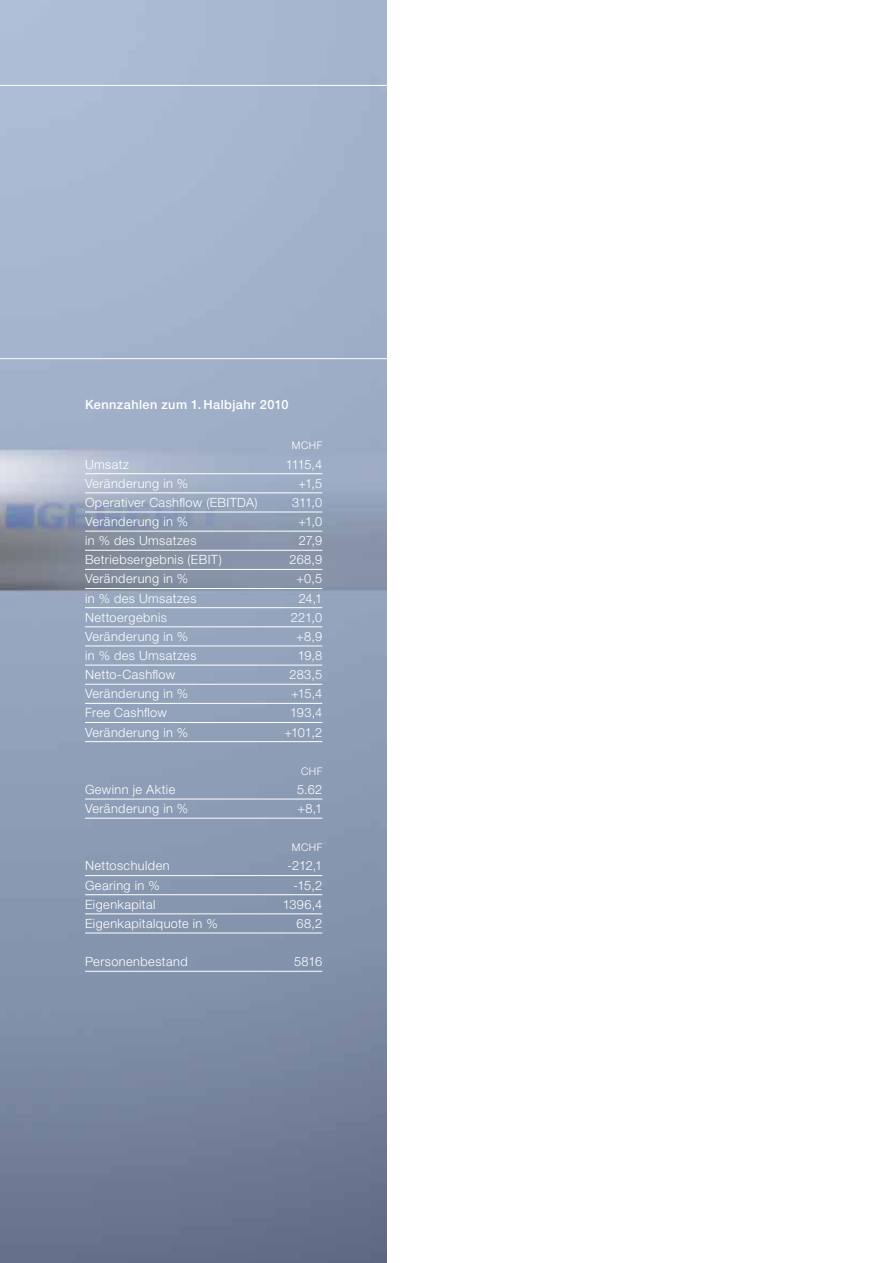
<style>
.page{position:relative;width:893px;height:1263px;background:#fff}
.page>*{position:absolute;margin:0;border:0;box-sizing:border-box;transform-origin:0 0}
.t1{font:300 12.75px "Helvetica Neue LT Pro";letter-spacing:.03em;color:#fff}
.t2{font:500 12.75px "Helvetica Neue LT Pro";letter-spacing:.035em;color:#fff}
.t3{font:300 10.5px "Helvetica Neue LT Pro";letter-spacing:.04em;color:#fff}
</style>
<div class="page">
<img style="left:0;top:0;width:387px;height:1263px">
<hr style="left:0;top:358px;width:387px;height:1px;background:#fff">
<hr style="left:0;top:85px;width:387px;height:1px;background:#fff">
<hr style="left:85px;top:722px;width:177px;height:1px;background:#fff">
<hr style="left:262px;top:722px;width:60px;height:1px;background:#fff">
<hr style="left:85px;top:741px;width:177px;height:1px;background:#fff">
<hr style="left:262px;top:741px;width:60px;height:1px;background:#fff">
<hr style="left:85px;top:971px;width:177px;height:1px;background:#fff">
<hr style="left:262px;top:971px;width:60px;height:1px;background:#fff">
<hr style="left:85px;top:493px;width:177px;height:1px;background:#fff">
<hr style="left:262px;top:493px;width:60px;height:1px;background:#fff">
<hr style="left:85px;top:531px;width:177px;height:1px;background:#fff">
<hr style="left:262px;top:531px;width:60px;height:1px;background:#fff">
<hr style="left:85px;top:588px;width:177px;height:1px;background:#fff">
<hr style="left:262px;top:588px;width:60px;height:1px;background:#fff">
<hr style="left:85px;top:607px;width:177px;height:1px;background:#fff">
<hr style="left:262px;top:607px;width:60px;height:1px;background:#fff">
<hr style="left:85px;top:646px;width:177px;height:1px;background:#fff">
<hr style="left:262px;top:646px;width:60px;height:1px;background:#fff">
<hr style="left:85px;top:665px;width:177px;height:1px;background:#fff">
<hr style="left:262px;top:665px;width:60px;height:1px;background:#fff">
<hr style="left:85px;top:703px;width:177px;height:1px;background:#fff">
<hr style="left:262px;top:703px;width:60px;height:1px;background:#fff">
<hr style="left:85px;top:818px;width:177px;height:1px;background:#fff">
<hr style="left:262px;top:818px;width:60px;height:1px;background:#fff">
<hr style="left:85px;top:550px;width:177px;height:1px;background:#fff">
<hr style="left:262px;top:550px;width:60px;height:1px;background:#fff">
<hr style="left:85px;top:473px;width:177px;height:1px;background:#fff">
<hr style="left:262px;top:473px;width:60px;height:1px;background:#fff">
<hr style="left:85px;top:511px;width:177px;height:1px;background:#fff">
<hr style="left:262px;top:511px;width:60px;height:1px;background:#fff">
<hr style="left:85px;top:569px;width:177px;height:1px;background:#fff">
<hr style="left:262px;top:569px;width:60px;height:1px;background:#fff">
<hr style="left:85px;top:626px;width:177px;height:1px;background:#fff">
<hr style="left:262px;top:626px;width:60px;height:1px;background:#fff">
<hr style="left:85px;top:684px;width:177px;height:1px;background:#fff">
<hr style="left:262px;top:684px;width:60px;height:1px;background:#fff">
<hr style="left:85px;top:798px;width:177px;height:1px;background:#fff">
<hr style="left:262px;top:798px;width:60px;height:1px;background:#fff">
<hr style="left:85px;top:875px;width:177px;height:1px;background:#fff">
<hr style="left:262px;top:875px;width:60px;height:1px;background:#fff">
<hr style="left:85px;top:894px;width:177px;height:1px;background:#fff">
<hr style="left:262px;top:894px;width:60px;height:1px;background:#fff">
<hr style="left:85px;top:913px;width:177px;height:1px;background:#fff">
<hr style="left:262px;top:913px;width:60px;height:1px;background:#fff">
<hr style="left:85px;top:932px;width:177px;height:1px;background:#fff">
<hr style="left:262px;top:932px;width:60px;height:1px;background:#fff">
<p class="t2" style="left:85px;top:397px;width:205px">Kennzahlen zum 1. Halbjahr 2010</p>
<p class="t3" style="left:292px;top:439px;width:32px">MCHF</p>
<p class="t1" style="left:85px;top:456px;width:45px">Umsatz</p>
<p class="t1" style="left:286px;top:456px;width:38px">1115,4</p>
<p class="t1" style="left:85px;top:475px;width:105px">Veränderung in %</p>
<p class="t1" style="left:298px;top:475px;width:25px">+1,5</p>
<p class="t1" style="left:85px;top:495px;width:174px">Operativer Cashflow (EBITDA)</p>
<p class="t1" style="left:292px;top:495px;width:32px">311,0</p>
<p class="t1" style="left:85px;top:514px;width:105px">Veränderung in %</p>
<p class="t1" style="left:299px;top:514px;width:25px">+1,0</p>
<p class="t1" style="left:85px;top:533px;width:113px">in % des Umsatzes</p>
<p class="t1" style="left:299px;top:533px;width:25px">27,9</p>
<p class="t1" style="left:85px;top:552px;width:138px">Betriebsergebnis (EBIT)</p>
<p class="t1" style="left:289px;top:552px;width:34px">268,9</p>
<p class="t1" style="left:85px;top:571px;width:105px">Veränderung in %</p>
<p class="t1" style="left:296px;top:571px;width:28px">+0,5</p>
<p class="t1" style="left:85px;top:590px;width:113px">in % des Umsatzes</p>
<p class="t1" style="left:299px;top:590px;width:25px">24,1</p>
<p class="t1" style="left:85px;top:609px;width:84px">Nettoergebnis</p>
<p class="t1" style="left:291px;top:609px;width:33px">221,0</p>
<p class="t1" style="left:85px;top:628px;width:105px">Veränderung in %</p>
<p class="t1" style="left:296px;top:628px;width:28px">+8,9</p>
<p class="t1" style="left:85px;top:648px;width:113px">in % des Umsatzes</p>
<p class="t1" style="left:298px;top:648px;width:26px">19,8</p>
<p class="t1" style="left:85px;top:667px;width:92px">Netto-Cashflow</p>
<p class="t1" style="left:290px;top:667px;width:34px">283,5</p>
<p class="t1" style="left:85px;top:686px;width:105px">Veränderung in %</p>
<p class="t1" style="left:291px;top:686px;width:33px">+15,4</p>
<p class="t1" style="left:85px;top:705px;width:84px">Free Cashflow</p>
<p class="t1" style="left:290px;top:705px;width:34px">193,4</p>
<p class="t1" style="left:85px;top:724px;width:105px">Veränderung in %</p>
<p class="t1" style="left:284px;top:724px;width:39px">+101,2</p>
<p class="t3" style="left:301px;top:765px;width:23px">CHF</p>
<p class="t1" style="left:85px;top:782px;width:92px">Gewinn je Aktie</p>
<p class="t1" style="left:297px;top:782px;width:27px">5.62</p>
<p class="t1" style="left:85px;top:801px;width:105px">Veränderung in %</p>
<p class="t1" style="left:297px;top:801px;width:26px">+8,1</p>
<p class="t3" style="left:292px;top:841px;width:32px">MCHF</p>
<p class="t1" style="left:85px;top:858px;width:86px">Nettoschulden</p>
<p class="t1" style="left:288px;top:858px;width:36px">-212,1</p>
<p class="t1" style="left:85px;top:877px;width:76px">Gearing in %</p>
<p class="t1" style="left:294px;top:877px;width:30px">-15,2</p>
<p class="t1" style="left:85px;top:896px;width:72px">Eigenkapital</p>
<p class="t1" style="left:283px;top:896px;width:41px">1396,4</p>
<p class="t1" style="left:85px;top:915px;width:134px">Eigenkapitalquote in %</p>
<p class="t1" style="left:296px;top:915px;width:27px">68,2</p>
<p class="t1" style="left:85px;top:954px;width:104px">Personenbestand</p>
<p class="t1" style="left:294px;top:954px;width:30px">5816</p>
</div>
